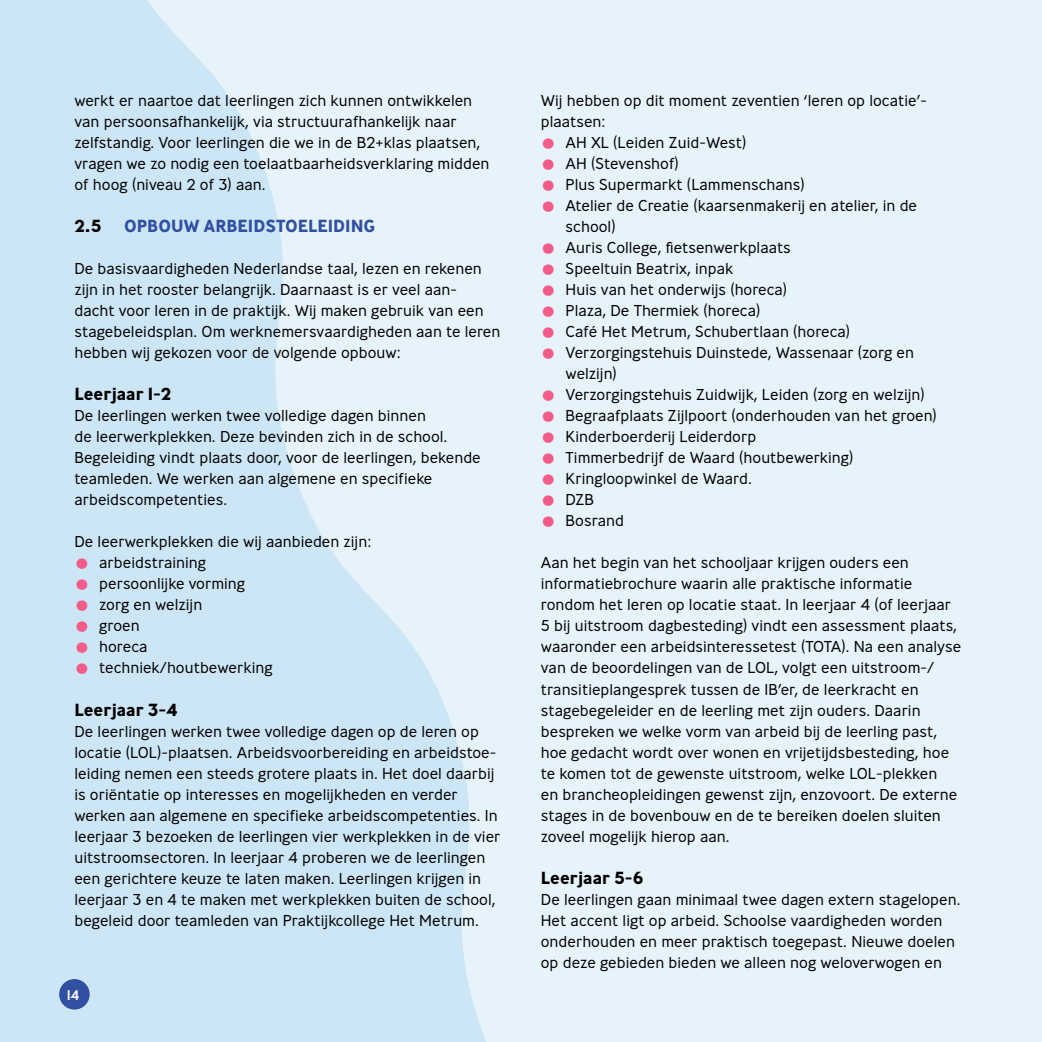
<style>
.page{position:relative;width:1042px;height:1042px;background:#e6f3fa}
.page>*{position:absolute;margin:0;border:0;box-sizing:border-box;transform-origin:0 0}
.tussenkop{font:700 17.5px "Ministry";color:#000}
.t1{font:700 17.5px "Ministry";color:#3250a2}
.plat{font:300 15.75px/21px "Ministry";color:#000}
.t2{font:500 14px "Ministry";color:#fff}
.s1{font-weight:700;font-size:28px;color:#f35c88}
</style>
<div class="page">
<svg style="left:0;top:0;width:486px;height:1042px;fill:#cce6f5"></svg>
<div style="left:59px;top:979px;width:31px;height:30px;background:#3250a2;border-radius:50%"></div>
<p class="plat" style="left:74px;top:90px;width:417px">werkt er naartoe dat leerlingen zich kunnen ontwikkelen van persoonsafhankelijk, via structuurafhankelijk naar zelfstandig. Voor leerlingen die we in de B2+klas plaatsen, vragen we zo nodig een toelaatbaarheidsverklaring midden of hoog (niveau 2 of 3) aan.</p>
<p class="tussenkop" style="left:74px;top:215px;width:29px">2.5</p>
<p class="t1" style="left:124px;top:215px;width:253px">OPBOUW ARBEIDSTOELEIDING</p>
<p class="plat" style="left:74px;top:258px;width:427px">De basisvaardigheden Nederlandse taal, lezen en rekenen zijn in het rooster belangrijk. Daarnaast is er veel aan&shy;dacht voor leren in de praktijk. Wij maken gebruik van een stagebeleidsplan. Om werknemersvaardigheden aan te leren hebben wij gekozen voor de volgende opbouw:</p>
<p class="tussenkop" style="left:74px;top:383px;width:99px">Leerjaar 1-2</p>
<p class="plat" style="left:74px;top:405px;width:408px">De leerlingen werken twee volledige dagen binnen<br>de leerwerkplekken. Deze bevinden zich in de school.<br>Begeleiding vindt plaats door, voor de leerlingen, bekende teamleden. We werken aan algemene en specifieke arbeidscompetenties.</p>
<p class="plat" style="left:74px;top:531px;width:298px">De leerwerkplekken die wij aanbieden zijn:</p>
<p class="plat" style="left:74px;top:552px;width:133px"><span class="s1">•</span> arbeidstraining</p>
<p class="plat" style="left:74px;top:573px;width:172px"><span class="s1">•</span> persoonlijke vorming</p>
<p class="plat" style="left:74px;top:594px;width:129px"><span class="s1">•</span> zorg en welzijn</p>
<p class="plat" style="left:74px;top:615px;width:67px"><span class="s1">•</span> groen</p>
<p class="plat" style="left:74px;top:636px;width:75px"><span class="s1">•</span> horeca</p>
<p class="plat" style="left:74px;top:657px;width:200px"><span class="s1">•</span> techniek/houtbewerking</p>
<p class="tussenkop" style="left:74px;top:698px;width:105px">Leerjaar 3-4</p>
<p class="plat" style="left:74px;top:720px;width:427px">De leerlingen werken twee volledige dagen op de leren op locatie (LOL)-plaatsen. Arbeidsvoorbereiding en arbeidstoe&shy;leiding nemen een steeds grotere plaats in. Het doel daarbij is oriëntatie op interesses en mogelijkheden en verder werken aan algemene en specifieke arbeidscompetenties. In leerjaar 3 bezoeken de leerlingen vier werkplekken in de vier uitstroomsectoren. In leerjaar 4 proberen we de leerlingen een gerichtere keuze te laten maken. Leerlingen krijgen in leerjaar 3 en 4 te maken met werkplekken buiten de school, begeleid door teamleden van Praktijkcollege Het Metrum.</p>
<p class="t2" style="left:67px;top:985px;width:14px">14</p>
<p class="plat" style="left:541px;top:90px;width:388px">Wij hebben op dit moment zeventien ‘leren op locatie’- plaatsen:</p>
<p class="plat" style="left:541px;top:132px;width:207px"><span class="s1">•</span> AH XL (Leiden Zuid-West)</p>
<p class="plat" style="left:541px;top:153px;width:140px"><span class="s1">•</span> AH (Stevenshof)</p>
<p class="plat" style="left:541px;top:174px;width:265px"><span class="s1">•</span> Plus Supermarkt (Lammenschans)</p>
<p class="plat" style="left:566px;top:195px;width:353px;text-indent:-25px"><span class="s1">•</span> Atelier de Creatie (kaarsenmakerij en atelier, in de school)</p>
<p class="plat" style="left:541px;top:237px;width:251px"><span class="s1">•</span> Auris College, fietsenwerkplaats</p>
<p class="plat" style="left:541px;top:258px;width:194px"><span class="s1">•</span> Speeltuin Beatrix, inpak</p>
<p class="plat" style="left:541px;top:279px;width:248px"><span class="s1">•</span> Huis van het onderwijs (horeca)</p>
<p class="plat" style="left:541px;top:300px;width:221px"><span class="s1">•</span> Plaza, De Thermiek (horeca)</p>
<p class="plat" style="left:541px;top:321px;width:311px"><span class="s1">•</span> Café Het Metrum, Schubertlaan (horeca)</p>
<p class="plat" style="left:566px;top:342px;width:350px;text-indent:-25px"><span class="s1">•</span> Verzorgingstehuis Duinstede, Wassenaar (zorg en welzijn)</p>
<p class="plat" style="left:541px;top:384px;width:385px"><span class="s1">•</span> Verzorgingstehuis Zuidwijk, Leiden (zorg en welzijn)</p>
<p class="plat" style="left:541px;top:405px;width:398px"><span class="s1">•</span> Begraafplaats Zijlpoort (onderhouden van het groen)</p>
<p class="plat" style="left:541px;top:426px;width:217px"><span class="s1">•</span> Kinderboerderij Leiderdorp</p>
<p class="plat" style="left:541px;top:447px;width:314px"><span class="s1">•</span> Timmerbedrijf de Waard (houtbewerking)</p>
<p class="plat" style="left:541px;top:468px;width:212px"><span class="s1">•</span> Kringloopwinkel de Waard.</p>
<p class="plat" style="left:541px;top:489px;width:55px"><span class="s1">•</span> DZB</p>
<p class="plat" style="left:541px;top:510px;width:85px"><span class="s1">•</span> Bosrand</p>
<p class="plat" style="left:541px;top:552px;width:422px">Aan het begin van het schooljaar krijgen ouders een informatiebrochure waarin alle praktische informatie rondom het leren op locatie staat. In leerjaar 4 (of leerjaar 5 bij uitstroom dagbesteding) vindt een assessment plaats, waaronder een arbeidsinteressetest (TOTA). Na een analyse van de beoordelingen van de LOL, volgt een uitstroom-/ transitieplangesprek tussen de IB’er, de leerkracht en stagebegeleider en de leerling met zijn ouders. Daarin bespreken we welke vorm van arbeid bij de leerling past, hoe gedacht wordt over wonen en vrijetijdsbesteding, hoe te komen tot de gewenste uitstroom, welke LOL-plekken<br>en brancheopleidingen gewenst zijn, enzovoort. De externe stages in de bovenbouw en de te bereiken doelen sluiten zoveel mogelijk hierop aan.</p>
<p class="tussenkop" style="left:541px;top:866px;width:104px">Leerjaar 5-6</p>
<p class="plat" style="left:541px;top:888px;width:421px">De leerlingen gaan minimaal twee dagen extern stagelopen.<br>Het accent ligt op arbeid. Schoolse vaardigheden worden onderhouden en meer praktisch toegepast. Nieuwe doelen op deze gebieden bieden we alleen nog weloverwogen en</p>
</div>
